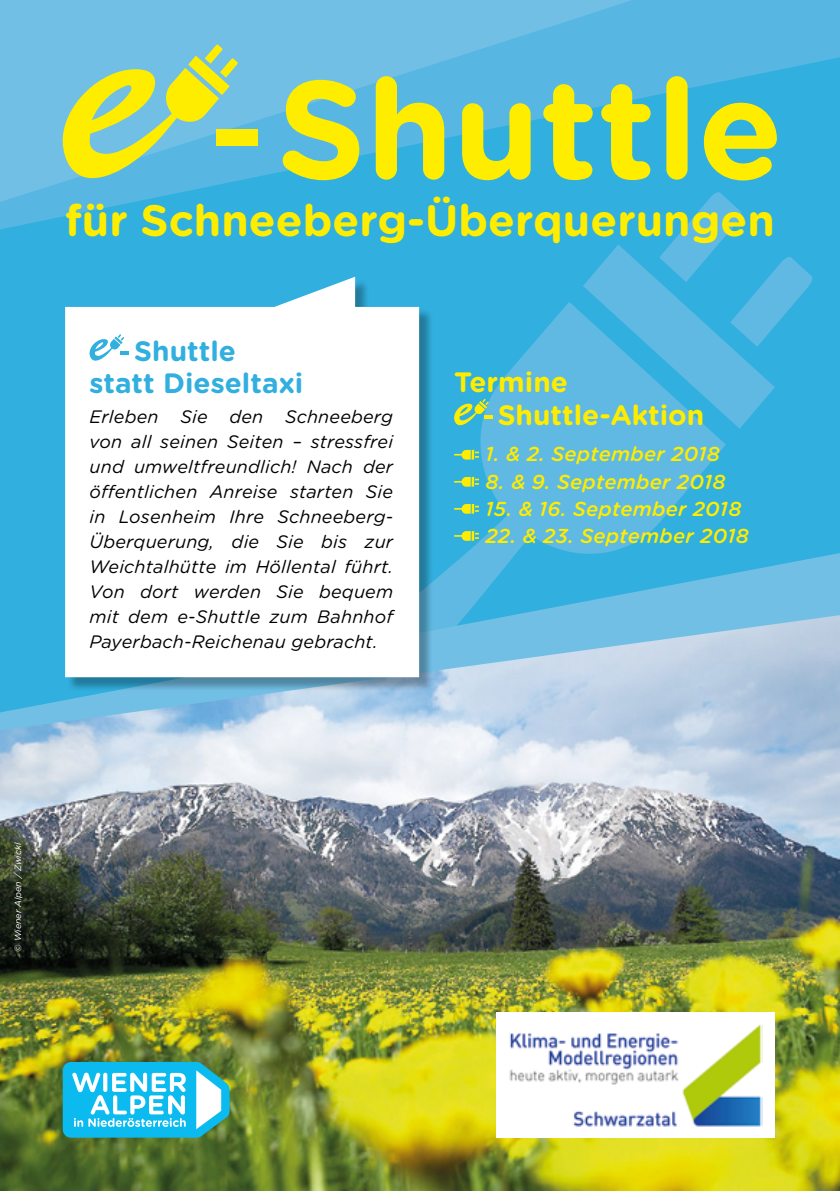
<style>
.page{position:relative;width:840px;height:1191px;background:#fff}
.page>*{position:absolute;margin:0;border:0;box-sizing:border-box;transform-origin:0 0}
.t1{font:700 139.4px "Gotham Rounded";color:#ffed00}
.t2{font:700 44px "Gotham Rounded";color:#ffed00}
.t3{font:700 28px/32px "Gotham Rounded";color:#31afde}
.t4{font:700 28px/33px "Gotham Rounded";color:#ffed00}
.t5{font:italic 500 20.2px "Gotham Rounded";letter-spacing:.01em;color:#ffed00}
.t6{font:italic 18px/25px "Gotham Rounded";letter-spacing:.01em;color:#000;text-align:justify}
.t7{font:italic 9px "Gotham Rounded";color:#fff}
</style>
<div class="page">
<div style="left:0;top:0;width:839px;height:1191px;background:#31afde"></div>
<svg style="left:458px;top:229px;width:354px;height:301px;fill:#60b9e3"></svg>
<svg style="left:658px;top:0;width:181px;height:229px"></svg>
<svg style="left:0;top:0;width:658px;height:243px"></svg>
<svg style="left:433px;top:530px;width:406px;height:85px"></svg>
<svg style="left:679px;top:308px;width:19px;height:17px"></svg>
<svg style="left:746px;top:368px;width:19px;height:18px"></svg>
<img style="left:0;top:615px;width:839px;height:576px">
<div style="left:495px;top:1012px;width:279px;height:125px;background:#fff"></div>
<img style="left:509px;top:1024px;width:253px;height:103px">
<svg style="left:62px;top:44px;width:176px;height:134px;background:#9fce93"></svg>
<div style="left:216px;top:129px;width:41px;height:17px;background:#ffed00"></div>
<div style="left:67px;top:279px;width:366px;height:412px;background:#000;opacity:.3"></div>
<div style="left:65px;top:277px;width:354px;height:400px;background:#fff"></div>
<svg style="left:89px;top:334px;width:39px;height:27px"></svg>
<svg style="left:454px;top:399px;width:38px;height:26px"></svg>
<svg style="left:454px;top:450px;width:25px;height:9px"></svg>
<svg style="left:454px;top:477px;width:25px;height:10px"></svg>
<svg style="left:454px;top:504px;width:25px;height:10px"></svg>
<svg style="left:454px;top:531px;width:25px;height:10px"></svg>
<svg style="left:63px;top:1062px;width:166px;height:75px;background:#51c9e8"></svg>
<h1 class="t1" style="left:277px;top:27px;width:508px">Shuttle</h1>
<h2 class="t2" style="left:65px;top:188px;width:710px">für Schneeberg-Überquerungen</h2>
<h3 class="t3" style="left:89px;top:333px;width:215px;text-indent:45px">Shuttle statt Dieseltaxi</h3>
<p class="t6" style="left:90px;top:404px;width:305px">Erleben Sie den Schneeberg von all seinen Seiten – stressfrei und umweltfreundlich! Nach der öffentlichen Anreise starten Sie in Losenheim Ihre Schneeberg-Überquerung, die Sie bis zur Weichtalhütte im Höllental führt.<br>Von dort werden Sie bequem mit dem e-Shuttle zum Bahnhof Payerbach-Reichenau gebracht.</p>
<h3 class="t4" style="left:497px;top:364px;width:208px;text-indent:-44px">Termine<br>Shuttle-Aktion</h3>
<p class="t5" style="left:485px;top:440px;width:236px">1. &amp; 2. September 2018</p>
<p class="t5" style="left:485px;top:467px;width:241px">8. &amp; 9. September 2018</p>
<p class="t5" style="left:485px;top:494px;width:257px">15. &amp; 16. September 2018</p>
<p class="t5" style="left:485px;top:521px;width:265px">22. &amp; 23. September 2018</p>
<p class="t7" style="left:12px;top:951px;width:111px;rotate:-90deg">© Wiener Alpen / Zwickl</p>
</div>
